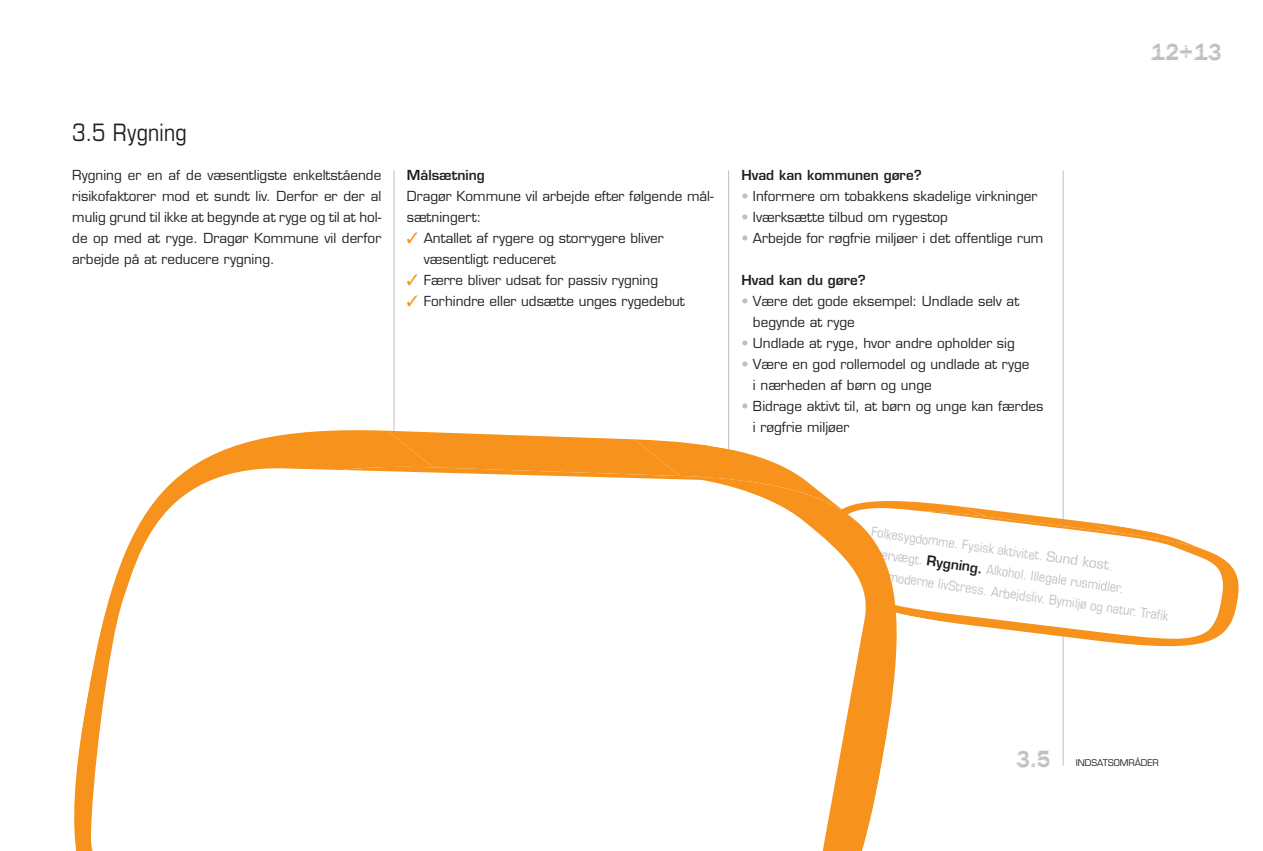
<style>
.page{position:relative;width:1263px;height:851px;background:#fff}
.page>*{position:absolute;margin:0;border:0;box-sizing:border-box;transform-origin:0 0}
.t1{font:condensed 24px "Eurostile";color:#231f20}
.t2{font:24px "DTC Funky M02";color:#bebfc2}
.t3{font:13.5px/21px "Eurostile";color:#231f20}
.t4{font:condensed 13.5px/21px "Eurostile";color:#bebfc2}
.t5{font:600 13.5px "Eurostile";color:#231f20}
.t6{font:9px "Eurostile";color:#231f20}
.s1{color:#f7931d}
.s2{color:#bebfc2}
.s3{font-stretch:normal}
.s4{font-weight:600;font-stretch:normal;color:#231f20}
</style>
<div class="page">
<hr style="left:728px;top:170px;width:1px;height:595px;background:#bebfc2">
<hr style="left:394px;top:170px;width:1px;height:595px;background:#bebfc2">
<hr style="left:1063px;top:170px;width:1px;height:595px;background:#bebfc2">
<svg style="left:433px;top:430px;width:631px;height:73px"></svg>
<svg style="left:919px;top:503px;width:320px;height:151px"></svg>
<svg style="left:919px;top:506px;width:304px;height:133px"></svg>
<svg style="left:74px;top:423px;width:359px;height:427px"></svg>
<svg style="left:98px;top:460px;width:821px;height:351px"></svg>
<svg style="left:91px;top:468px;width:781px;height:382px"></svg>
<h2 class="t1" style="left:72px;top:123px;width:116px">3.5 Rygning</h2>
<p class="t3" style="left:72px;top:166px;width:310px;text-align:justify">Rygning er en af de væsentligste enkeltstående risikofaktorer mod et sundt liv. Derfor er der al mulig grund til ikke at begynde at ryge og til at hol&shy;de op med at ryge. Dragør Kommune vil derfor arbejde på at reducere rygning.</p>
<p class="t5" style="left:741px;top:170px;width:182px">Hvad kan kommunen gøre?</p>
<p class="t5" style="left:407px;top:170px;width:79px">Målsætning</p>
<p class="t3" style="left:407px;top:187px;width:308px">Dragør Kommune vil arbejde efter følgende mål-</p>
<p class="t3" style="left:407px;top:208px;width:76px">sætningert:</p>
<p class="t3" style="left:424px;top:229px;width:242px;text-indent:-17px"><span class="s1">✓</span> Antallet af rygere og storrygere bliver væsentligt reduceret</p>
<p class="t3" style="left:407px;top:271px;width:253px"><span class="s1">✓</span> Færre bliver udsat for passiv rygning</p>
<p class="t3" style="left:407px;top:292px;width:279px"><span class="s1">✓</span> Forhindre eller udsætte unges rygedebut</p>
<p class="t3" style="left:741px;top:187px;width:298px"><span class="s2">•</span> Informere om tobakkens skadelige virkninger</p>
<p class="t3" style="left:741px;top:208px;width:208px"><span class="s2">•</span> Iværksætte tilbud om rygestop</p>
<p class="t3" style="left:741px;top:229px;width:303px"><span class="s2">•</span> Arbejde for røgfrie miljøer i det offentlige rum</p>
<p class="t5" style="left:741px;top:275px;width:126px">Hvad kan du gøre?</p>
<p class="t3" style="left:753px;top:292px;width:268px;text-indent:-12px"><span class="s2">•</span> Være det gode eksempel: Undlade selv at begynde at ryge</p>
<p class="t3" style="left:741px;top:334px;width:275px"><span class="s2">•</span> Undlade at ryge, hvor andre opholder sig</p>
<p class="t3" style="left:753px;top:355px;width:278px;text-indent:-12px"><span class="s2">•</span> Være en god rollemodel og undlade at ryge i nærheden af børn og unge</p>
<p class="t3" style="left:753px;top:397px;width:292px;text-indent:-12px"><span class="s2">•</span> Bidrage aktivt til, at børn og unge kan færdes i røgfrie miljøer</p>
<p class="t2" style="left:1150px;top:44px;width:73px">12+13</p>
<p class="t4" style="left:873px;top:522px;width:307px;rotate:8deg">Folkesygdomme. Fysisk aktivitet. <span class="s3">Sund kost</span>.<br>Overvægt. <span class="s4">Rygning.</span> Alkohol. Illegale rusmidler.<br>Det moderne livStress. Arbejdsliv. Bymiljø og natur. Trafik</p>
<p class="t2" style="left:1016px;top:750px;width:36px">3.5</p>
<p class="t6" style="left:1076px;top:759px;width:85px">INDSATSOMRÅDER</p>
</div>
